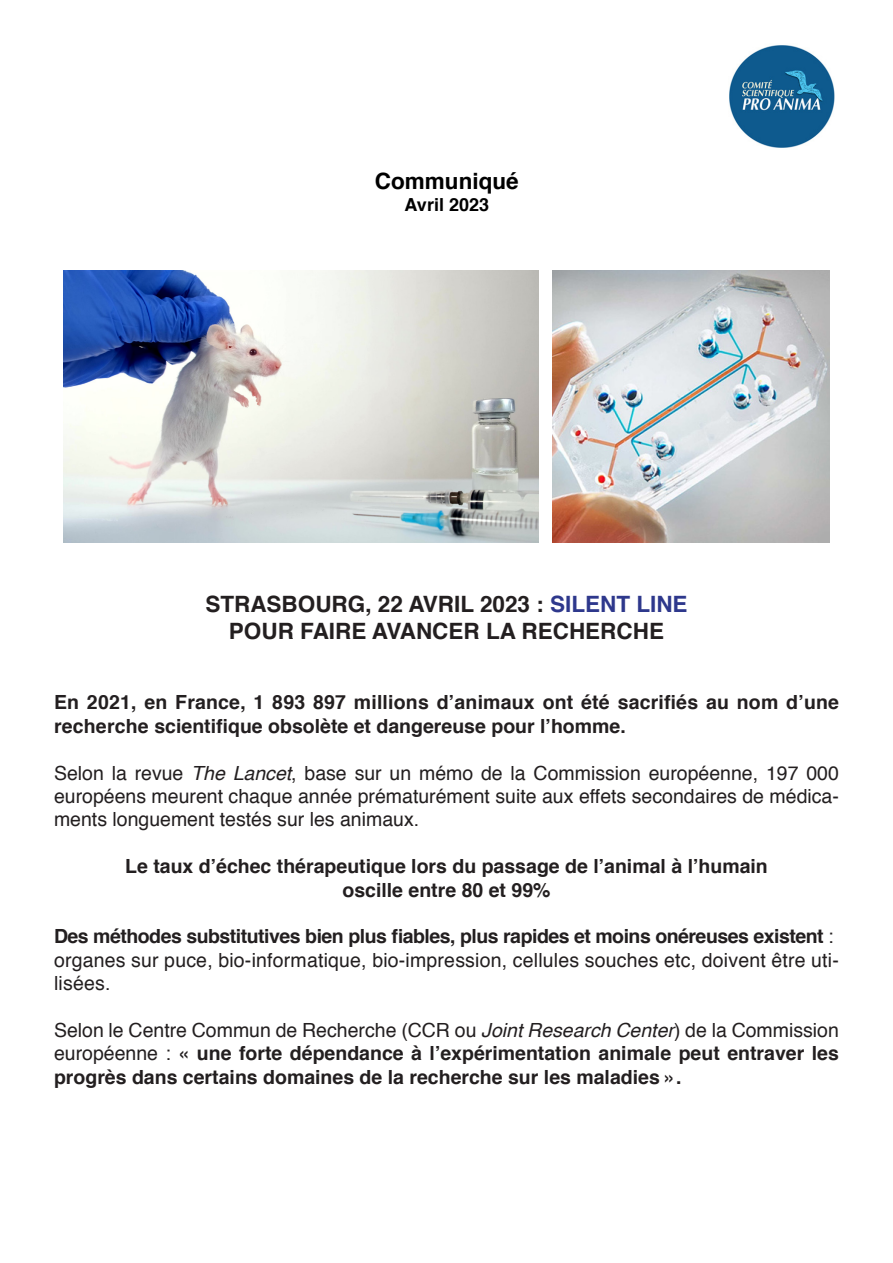
<style>
.page{position:relative;width:893px;height:1263px;background:#fff}
.page>*{position:absolute;margin:0;border:0;box-sizing:border-box;transform-origin:0 0}
.t1{font:700 22.5px "Helvetica";color:#231f20}
.t2{font:700 22.5px "Helvetica";color:#000}
.t3{font:700 19.5px/23.4px "Helvetica";color:#231f20}
.t4{font:19.5px/23.4px "Helvetica";letter-spacing:.01em;color:#231f20;text-align:justify}
.t5{font:700 19.5px "Helvetica";letter-spacing:-.025em;color:#231f20}
.t6{font:700 18px "Helvetica";color:#000}
.s1{color:#2e388c}
.s2{font-style:italic}
.s3{font-weight:400}
.s4{font-weight:400;font-style:italic}
</style>
<div class="page">
<img style="left:729px;top:45px;width:106px;height:103px">
<img style="left:63px;top:270px;width:476px;height:273px">
<img style="left:553px;top:270px;width:277px;height:273px">
<p class="t2" style="left:375px;top:163px;width:145px">Communiqué</p>
<p class="t6" style="left:405px;top:190px;width:86px">Avril 2023</p>
<p class="t1" style="left:205px;top:586px;width:484px">STRASBOURG, 22 AVRIL 2023 : <span class="s1">SILENT LINE</span></p>
<p class="t1" style="left:229px;top:613px;width:437px">POUR FAIRE AVANCER LA RECHERCHE</p>
<p class="t3" style="left:54px;top:691px;width:786px">En 2021, en France, 1 893 897 millions d’animaux ont été sacrifiés au nom d’une recherche scientifique obsolète et dangereuse pour l’homme.</p>
<p class="t4" style="left:54px;top:762px;width:786px">Selon la revue <span class="s2">The Lancet</span>, base sur un mémo de la Commission européenne, 197 000 européens meurent chaque année prématurément suite aux effets secondaires de médica&shy;ments longuement testés sur les animaux.</p>
<p class="t3" style="left:125px;top:855px;width:644px">Le taux d’échec thérapeutique lors du passage de l’animal à l’humain</p>
<p class="t3" style="left:342px;top:878px;width:210px">oscille entre 80 et 99%</p>
<p class="t5" style="left:54px;top:921px;width:781px">Des méthodes substitutives bien plus fiables, plus rapides et moins onéreuses existent <span class="s3">:</span></p>
<p class="t4" style="left:54px;top:949px;width:786px">organes sur puce, bio-informatique, bio-impression, cellules souches etc, doivent être uti&shy;lisées.</p>
<p class="t3" style="left:54px;top:1019px;width:786px;text-align:justify"><span class="s3">Selon le Centre Commun de Recherche (CCR ou</span> <span class="s4">Joint Research Center</span><span class="s3">) de la Commission européenne :</span> « une forte dépendance à l’expérimentation animale peut entraver les progrès dans certains domaines de la recherche sur les maladies ».</p>
</div>
